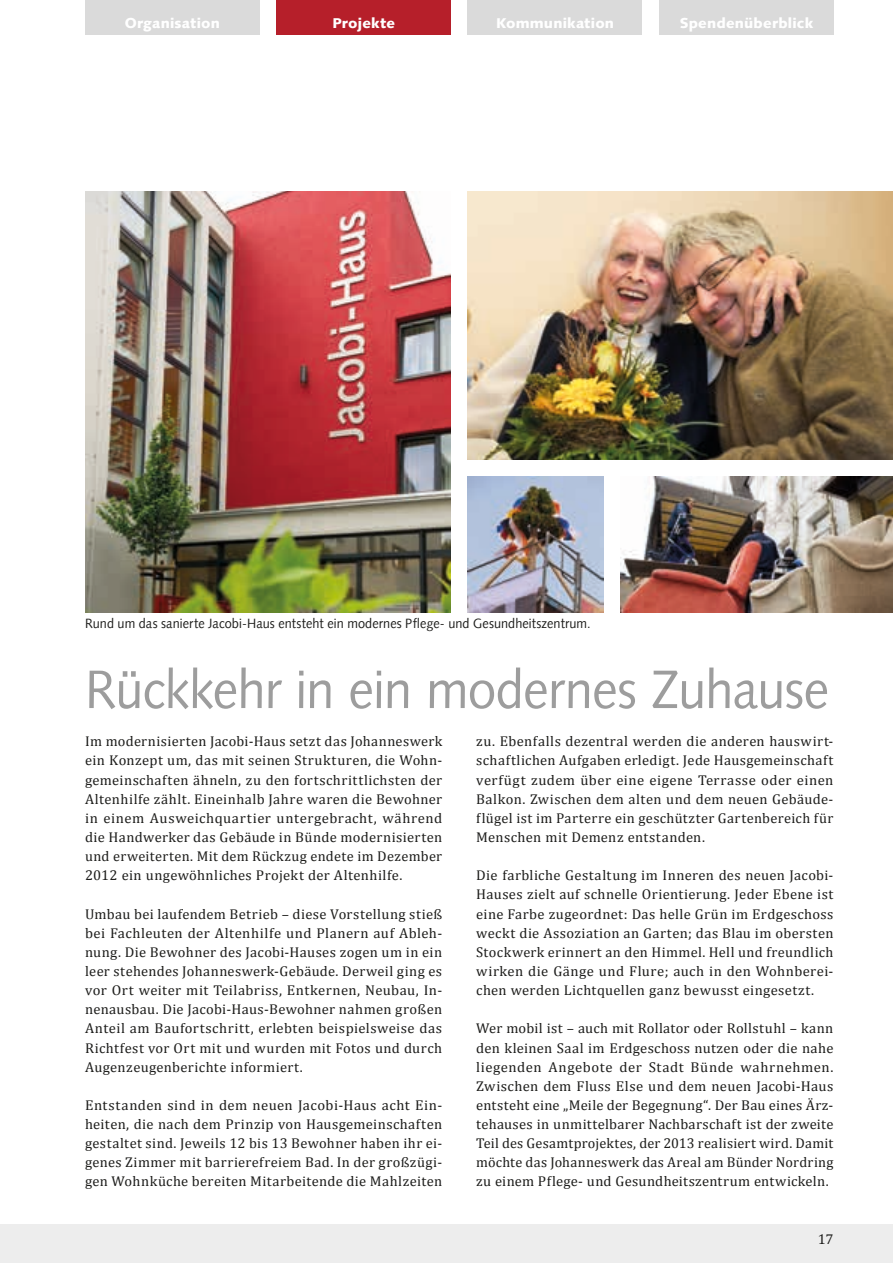
<style>
.page{position:relative;width:893px;height:1263px;background:#fff}
.page>*{position:absolute;margin:0;border:0;box-sizing:border-box;transform-origin:0 0}
.t1{font:54px "Syntax Com";letter-spacing:-.015em;color:#9d9d9d;scale:.94 1}
.t2{font:14.25px/19.2px "Cambria";letter-spacing:.025em;color:#1d1d1b;text-align:justify}
.t3{font:900 14.25px "Syntax Com";letter-spacing:.015em;color:#fff}
.t4{font:13.5px "Syntax Com";letter-spacing:.005em;color:#1d1d1b;scale:.94 1}
</style>
<div class="page">
<div style="left:0;top:1225px;width:893px;height:38px;background:#ededed"></div>
<div style="left:85px;top:0;width:174px;height:34px;background:#dadada"></div>
<div style="left:276px;top:0;width:175px;height:34px;background:#b61f2a"></div>
<div style="left:468px;top:0;width:174px;height:34px;background:#dadada"></div>
<div style="left:659px;top:0;width:174px;height:34px;background:#dadada"></div>
<img style="left:85px;top:191px;width:366px;height:421px">
<img style="left:468px;top:191px;width:425px;height:268px">
<img style="left:621px;top:476px;width:272px;height:136px">
<img style="left:468px;top:476px;width:136px;height:136px">
<p class="t3" style="left:125px;top:14px;width:97px">Organisation</p>
<p class="t3" style="left:332px;top:14px;width:64px">Projekte</p>
<p class="t3" style="left:496px;top:14px;width:119px">Kommunikation</p>
<p class="t3" style="left:680px;top:14px;width:135px">Spendenüberblick</p>
<p class="t4" style="left:85px;top:616px;width:539px">Rund um das sanierte Jacobi-Haus entsteht ein modernes Pflege- und Gesundheitszentrum.</p>
<h1 class="t1" style="left:85px;top:657px;width:793px">Rückkehr in ein modernes Zuhause</h1>
<p class="t2" style="left:85px;top:732px;width:359px">Im modernisierten Jacobi-Haus setzt das Johanneswerk ein Konzept um, das mit seinen Strukturen, die Wohn&shy;gemeinschaften ähneln, zu den fortschrittlichsten der Altenhilfe zählt. Eineinhalb Jahre waren die Bewohner in einem Ausweichquartier untergebracht, während die Handwerker das Gebäude in Bünde modernisierten und erweiterten. Mit dem Rückzug endete im Dezember 2012 ein ungewöhnliches Projekt der Altenhilfe.</p>
<p class="t2" style="left:85px;top:904px;width:359px">Umbau bei laufendem Betrieb – diese Vorstellung stieß bei Fachleuten der Altenhilfe und Planern auf Ableh&shy;nung. Die Bewohner des Jacobi-Hauses zogen um in ein leer stehendes Johanneswerk-Gebäude. Derweil ging es vor Ort weiter mit Teilabriss, Entkernen, Neubau, In&shy;nenausbau. Die Jacobi-Haus-Bewohner nahmen großen Anteil am Baufortschritt, erlebten beispielsweise das Richtfest vor Ort mit und wurden mit Fotos und durch Augenzeugenberichte informiert.</p>
<p class="t2" style="left:85px;top:1095px;width:359px">Entstanden sind in dem neuen Jacobi-Haus acht Ein&shy;heiten, die nach dem Prinzip von Hausgemeinschaften gestaltet sind. Jeweils 12 bis 13 Bewohner haben ihr ei&shy;genes Zimmer mit barrierefreiem Bad. In der großzügi&shy;gen Wohnküche bereiten Mitarbeitende die Mahlzeiten</p>
<p class="t2" style="left:476px;top:732px;width:359px">zu. Ebenfalls dezentral werden die anderen hauswirt&shy;schaftlichen Aufgaben erledigt. Jede Hausgemeinschaft verfügt zudem über eine eigene Terrasse oder einen Balkon. Zwischen dem alten und dem neuen Gebäude&shy;flügel ist im Parterre ein geschützter Gartenbereich für Menschen mit Demenz entstanden.</p>
<p class="t2" style="left:476px;top:866px;width:359px">Die farbliche Gestaltung im Inneren des neuen Jacobi-Hauses zielt auf schnelle Orientierung. Jeder Ebene ist eine Farbe zugeordnet: Das helle Grün im Erdgeschoss weckt die Assoziation an Garten; das Blau im obersten Stockwerk erinnert an den Himmel. Hell und freundlich wirken die Gänge und Flure; auch in den Wohnberei&shy;chen werden Lichtquellen ganz bewusst eingesetzt.</p>
<p class="t2" style="left:476px;top:1019px;width:359px">Wer mobil ist – auch mit Rollator oder Rollstuhl – kann den kleinen Saal im Erdgeschoss nutzen oder die nahe liegenden Angebote der Stadt Bünde wahrnehmen.<br>Zwischen dem Fluss Else und dem neuen Jacobi-Haus entsteht eine „Meile der Begegnung“. Der Bau eines Ärz&shy;tehauses in unmittelbarer Nachbarschaft ist der zweite Teil des Gesamtprojektes, der 2013 realisiert wird. Damit möchte das Johanneswerk das Areal am Bünder Nordring zu einem Pflege- und Gesundheitszentrum entwickeln.</p>
<p class="t2" style="left:818px;top:1229px;width:17px">17</p>
</div>
